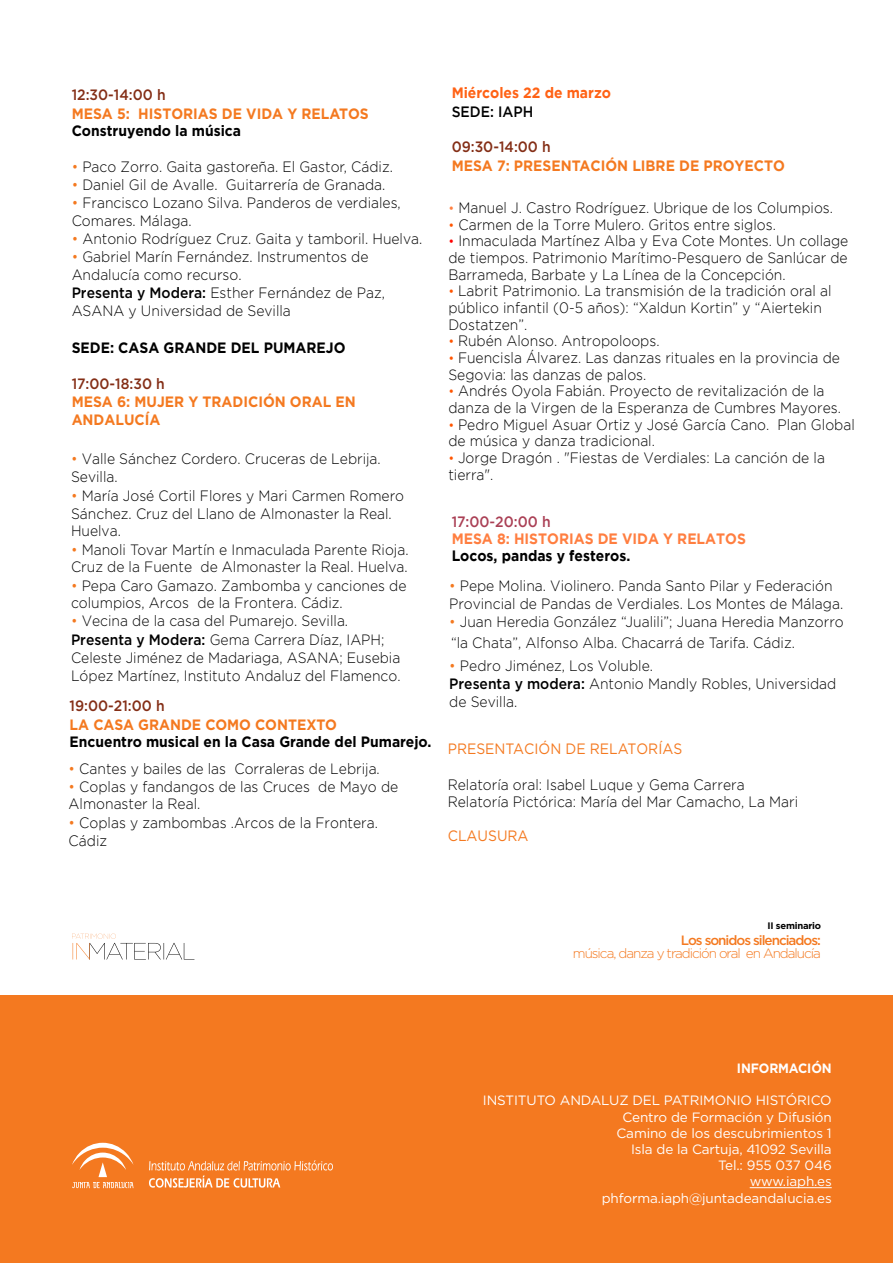
<style>
.page{position:relative;width:893px;height:1263px;background:#fff}
.page>*{position:absolute;margin:0;border:0;box-sizing:border-box;transform-origin:0 0}
.t1{font:300 15px/17.5px "Gotham";color:#000;scale:.93 1}
.t2{font:300 15px/16.6px "Gotham";color:#000;scale:.93 1}
.t3{font:700 15px/18.1px "Gotham";color:#f47920;scale:.93 1}
.t4{font:700 15px "Gotham";color:#000;scale:.93 1}
.t5{font:500 15px "Gotham";color:#842e16;scale:.93 1}
.t6{font:15px "Gotham";color:#f47920;scale:.93 1}
.t7{font:700 15px "Gotham";color:#ff7e40;scale:.93 1}
.t8{font:700 15px "Gotham";color:#000;scale:.93 1}
.t9{font:700 15px "Gotham";color:#ff6215;scale:.93 1}
.t10{font:500 15px "Gotham";color:#aa4055;scale:.93 1}
.t11{font:500 15px "Gotham";color:#000;scale:.93 1}
.t12{font:13.5px/16.2px "Gotham";letter-spacing:-.01em;color:#fff;text-align:right}
.t13{font:300 13.5px "Gotham";letter-spacing:-.075em;color:#f47920}
.t14{font:500 13.5px "Gotham";letter-spacing:-.075em;color:#f47920}
.t15{font:700 13.5px "Gotham";letter-spacing:-.01em;color:#fff;scale:.93 1}
.t16{font:700 9.45px "Gotham";letter-spacing:-.025em;color:#000}
.s1{color:#f47920}
.s2{font-weight:500}
.s3{font-style:inherit}
.s4{font-weight:500;color:#842e16}
.s5{font-size:13.5px;color:#ff8040}
.s6{font-size:13.5px;color:#f50}
.s7{font-size:13.5px;color:#f00}
</style>
<div class="page">
<div style="left:0;top:996px;width:893px;height:267px;background:#f47920"></div>
<hr style="left:750px;top:1187px;width:82px;height:1px;background:#fff">
<svg style="left:72px;top:933px;width:113px;height:26px"></svg>
<svg style="left:72px;top:1143px;width:62px;height:45px"></svg>
<svg style="left:149px;top:1160px;width:184px;height:28px"></svg>
<p class="t5" style="left:72px;top:85px;width:103px">12:30-14:00 h</p>
<p class="t3" style="left:72px;top:104px;width:321px">MESA 5: HISTORIAS DE VIDA Y RELATOS</p>
<p class="t4" style="left:72px;top:120px;width:184px">Construyendo la música</p>
<p class="t1" style="left:72px;top:157px;width:347px"><span class="s1">•</span> Paco Zorro. Gaita gastoreña. El Gastor, Cádiz.</p>
<p class="t1" style="left:72px;top:175px;width:339px"><span class="s1">•</span> Daniel Gil de Avalle. Guitarrería de Granada.</p>
<p class="t1" style="left:72px;top:194px;width:355px"><span class="s1">•</span> Francisco Lozano Silva. Panderos de verdiales,<br>Comares. Málaga.</p>
<p class="t1" style="left:72px;top:229px;width:379px"><span class="s1">•</span> Antonio Rodríguez Cruz. Gaita y tamboril. Huelva.</p>
<p class="t1" style="left:72px;top:247px;width:338px"><span class="s1">•</span> Gabriel Marín Fernández. Instrumentos de Andalucía como recurso.<br><span class="s2">Presenta y Modera:</span> Esther Fernández de Paz, ASANA y Universidad de Sevilla</p>
<p class="t4" style="left:72px;top:338px;width:296px">SEDE: CASA GRANDE DEL PUMAREJO</p>
<p class="t5" style="left:72px;top:374px;width:102px">17:00-18:30 h</p>
<p class="t3" style="left:72px;top:392px;width:307px">MESA 6: MUJER Y TRADICIÓN ORAL EN<br>ANDALUCÍA</p>
<p class="t1" style="left:71px;top:450px;width:335px;line-height:18px"><span class="s1">•</span> Valle Sánchez Cordero. Cruceras de Lebrija.<br>Sevilla.</p>
<p class="t1" style="left:71px;top:486px;width:360px"><span class="s1">•</span> María José Cortil Flores y Mari Carmen Romero<br>Sánchez. Cruz del Llano de Almonaster la Real.<br>Huelva.</p>
<p class="t1" style="left:71px;top:540px;width:364px"><span class="s1">•</span> Manoli Tovar Martín e Inmaculada Parente Rioja.<br>Cruz de la Fuente de Almonaster la Real. Huelva.</p>
<p class="t1" style="left:71px;top:576px;width:362px"><span class="s1">•</span> Pepa <span class="s3">Caro Gamazo</span>. Zambomba y canciones de columpios, Arcos de la Frontera. Cádiz.</p>
<p class="t1" style="left:71px;top:612px;width:356px;line-height:18.1px"><span class="s1">•</span> Vecina de la casa del Pumarejo. Sevilla.<br><span class="s2">Presenta y Modera:</span> Gema Carrera Díaz, IAPH; Celeste Jiménez de Madariaga, ASANA; Eusebia López Martínez, <span class="s3">Instituto Andaluz del Flamenco.</span></p>
<p class="t5" style="left:70px;top:696px;width:104px">19:00-21:00 h</p>
<p class="t3" style="left:70px;top:715px;width:289px">LA CASA GRANDE COMO CONTEXTO</p>
<p class="t4" style="left:70px;top:732px;width:391px">Encuentro musical en la Casa Grande del Pumarejo.</p>
<p class="t1" style="left:69px;top:759px;width:336px"><span class="s1">•</span> Cantes y bailes de las Corraleras de Lebrija.</p>
<p class="t1" style="left:69px;top:778px;width:356px"><span class="s1">•</span> Coplas y fandangos de las Cruces de Mayo de<br>Almonaster la Real.</p>
<p class="t2" style="left:69px;top:813px;width:334px;line-height:18.1px"><span class="s1">•</span> Coplas y zambombas .Arcos de la Frontera.<br>Cádiz</p>
<p class="t9" style="left:452px;top:84px;width:173px">Miércoles 22 de marzo</p>
<p class="t11" style="left:452px;top:103px;width:89px">SEDE: IAPH</p>
<p class="t3" style="left:452px;top:137px;width:360px;line-height:18.8px"><span class="s4">09:30-14:00 h<br></span>MESA 7: PRESENTACIÓN LIBRE DE <span class="s3">PROYECTO</span></p>
<p class="t2" style="left:448px;top:199px;width:415px"><span class="s5">•</span> Manuel J. Castro Rodríguez. Ubrique de los Columpios.</p>
<p class="t2" style="left:448px;top:216px;width:354px"><span class="s6">•</span> Carmen de la Torre Mulero. Gritos entre siglos.</p>
<p class="t2" style="left:448px;top:233px;width:432px;text-align:justify"><span class="s7">•</span> Inmaculada Martínez Alba y Eva Cote Montes. Un collage de tiempos. Patrimonio Marítimo-Pesquero de Sanlúcar de Barrameda, Barbate y La Línea de la Concepción.</p>
<p class="t2" style="left:448px;top:283px;width:414px"><span class="s6">•</span> Labrit Patrimonio. La transmisión de la tradición oral al público infantil (0-5 años): “Xaldun Kortin” y “Aiertekin<br>Dostatzen”.</p>
<p class="t2" style="left:448px;top:333px;width:229px"><span class="s6">•</span> Rubén Alonso. Antropoloops.</p>
<p class="t2" style="left:448px;top:349px;width:423px"><span class="s6">•</span> Fuencisla Álvarez. Las danzas rituales en la provincia de<br>Segovia: las danzas de palos.</p>
<p class="t2" style="left:448px;top:383px;width:424px"><span class="s6">•</span> Andrés Oyola Fabián. Proyecto de revitalización de la danza de la Virgen de la Esperanza de Cumbres Mayores.</p>
<p class="t2" style="left:448px;top:416px;width:438px"><span class="s6">•</span> Pedro Miguel Asuar Ortiz y José García Cano. Plan Global de música y danza tradicional.</p>
<p class="t2" style="left:448px;top:449px;width:406px"><span class="s6">•</span> Jorge Dragón . "Fiestas de Verdiales: La canción de la tierra".</p>
<p class="t10" style="left:452px;top:513px;width:108px">17:00-20:00 h</p>
<p class="t7" style="left:452px;top:530px;width:318px">MESA 8: HISTORIAS DE VIDA Y RELATOS</p>
<p class="t8" style="left:452px;top:547px;width:194px">Locos, pandas y festeros.</p>
<p class="t1" style="left:449px;top:576px;width:425px;line-height:18px"><span class="s1">•</span> Pepe Molina. Violinero. Panda Santo Pilar y Federación<br>Provincial de Pandas de Verdiales. Los Montes de Málaga.</p>
<p class="t1" style="left:449px;top:611px;width:426px;line-height:20.2px"><span class="s1">•</span> Juan Heredia González “Jualili”; Juana Heredia <span class="s3">Manzorro </span>“la Chata”, <span class="s3">Alfonso Alba.</span> Chacarrá de Tarifa. Cádiz.</p>
<p class="t1" style="left:449px;top:657px;width:418px"><span class="s1">•</span> Pedro Jiménez, <span class="s3">Los</span> Voluble.<br><span class="s2">Presenta y modera:</span> Antonio Mandly Robles, Universidad de Sevilla.</p>
<p class="t6" style="left:448px;top:739px;width:254px">PRESENTACIÓN DE RELATORÍAS</p>
<p class="t2" style="left:448px;top:776px;width:378px;line-height:17.2px">R<span class="s3">elatoría oral</span>: Isabel Luque y Gema Carrera<br>Relatoría Pictórica: María del Mar Camacho, La Mari</p>
<p class="t6" style="left:448px;top:826px;width:88px">CLAUSURA</p>
<p class="t16" style="left:767px;top:919px;width:55px">II seminario</p>
<p class="t14" style="left:681px;top:932px;width:142px">Los sonidos silenciados:</p>
<p class="t13" style="left:573px;top:945px;width:250px">música, danza y tradición oral en Andalucía</p>
<p class="t15" style="left:737px;top:1059px;width:103px">INFORMACIÓN</p>
<p class="t12" style="left:483px;top:1092px;width:350px">INSTITUTO ANDALUZ DEL PATRIMONIO HISTÓRICO<br>Centro de Formación y Difusión<br>Camino de los descubrimientos 1<br>Isla de la Cartuja, 41092 Sevilla<br>Tel.: 955 037 046<br>www.iaph.es<br>phforma.iaph@juntadeandalucia.es</p>
</div>
